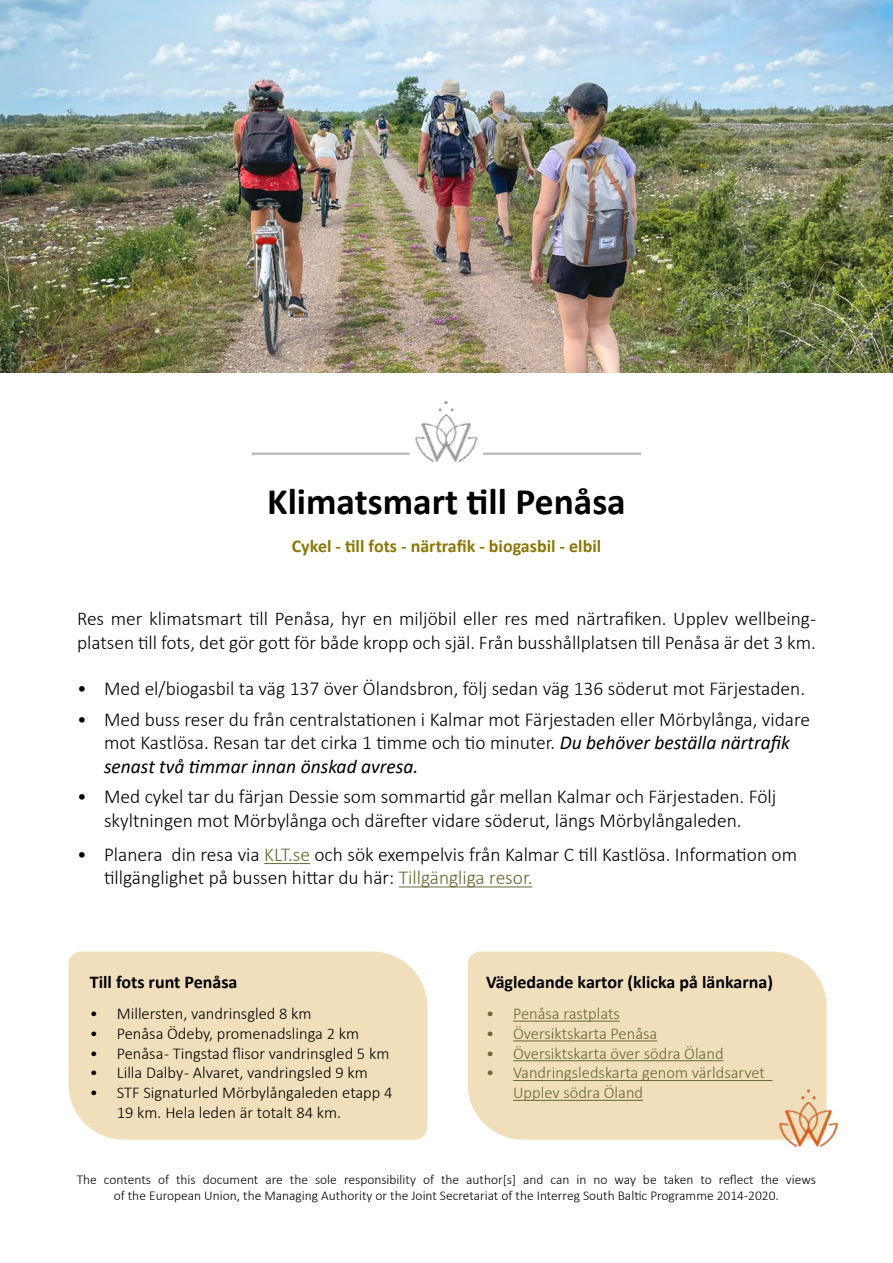
<style>
.page{position:relative;width:893px;height:1263px;background:#fff}
.page>*{position:absolute;margin:0;border:0;box-sizing:border-box;transform-origin:0 0}
.t1{font:700 37.5px "Calibri";color:#000}
.t2{font:300 19.65px/23.4px "Calibri";color:#000}
.t3{font:300 19.5px/23.4px "Calibri";color:#000}
.t4{font:700 18px "Calibri";color:#000}
.t5{font:700 18px "Calibri";color:#8c7704}
.t6{font:300 16.5px/19.8px "Calibri";color:#000}
.t7{font:300 16.5px/19.8px "Calibri";color:#666733}
.t8{font:300 13.5px/16.2px "Calibri";color:#000;text-align:center}
.s1{font-weight:400;font-style:italic}
.s2{color:#666733}
</style>
<div class="page">
<div style="left:69px;top:951px;width:358px;height:188px;background:#f1dfbb"></div>
<hr style="left:264px;top:863px;width:46px;height:1px;background:#666733">
<hr style="left:399px;top:886px;width:133px;height:1px;background:#666733">
<img style="left:252px;top:401px;width:389px;height:61px">
<div style="left:468px;top:951px;width:359px;height:188px;background:#f1dfbb"></div>
<hr style="left:513px;top:1021px;width:107px;height:1px;background:#666733">
<hr style="left:513px;top:1040px;width:144px;height:1px;background:#666733">
<hr style="left:513px;top:1060px;width:211px;height:1px;background:#666733">
<hr style="left:513px;top:1080px;width:259px;height:1px;background:#666733">
<hr style="left:513px;top:1100px;width:130px;height:1px;background:#666733">
<img style="left:0;top:0;width:893px;height:372px">
<img style="left:779px;top:1089px;width:59px;height:57px">
<h1 class="t1" style="left:267px;top:475px;width:360px">Klimatsmart till Penåsa</h1>
<p class="t5" style="left:292px;top:533px;width:311px">Cykel - till fots - närtrafik - biogasbil - elbil</p>
<p class="t3" style="left:77px;top:607px;width:740px">Res mer klimatsmart till Penåsa, hyr en miljöbil eller res med närtrafiken. Upplev wellbeing&shy;platsen till fots, det gör gott för både kropp och själ. Från busshållplatsen till Penåsa är det 3 km.</p>
<p class="t2" style="left:77px;top:677px;width:730px">• Med el/biogasbil ta väg 137 över Ölandsbron, följ sedan väg 136 söderut mot Färjestaden.</p>
<p class="t2" style="left:104px;top:708px;width:708px;text-indent:-27px">• Med buss reser du från centralstationen i Kalmar mot Färjestaden eller Mörbylånga, vidare mot Kastlösa. Resan tar det cirka 1 timme och tio minuter. <span class="s1">Du behöver beställa närtrafik senast två timmar innan önskad avresa.</span></p>
<p class="t2" style="left:77px;top:785px;width:701px;text-align:center">• Med cykel tar du färjan Dessie som sommartid går mellan Kalmar och Färjestaden. Följ skyltningen mot Mörbylånga och därefter vidare söderut, längs Mörbylångaleden.</p>
<p class="t2" style="left:104px;top:843px;width:695px;text-indent:-27px">• Planera din resa via <span class="s2">KLT.se</span> och sök exempelvis från Kalmar C till Kastlösa. Information om tillgänglighet på bussen hittar du här: <span class="s2">Tillgängliga resor.</span></p>
<p class="t4" style="left:90px;top:970px;width:149px">Till fots runt Penåsa</p>
<p class="t6" style="left:90px;top:1003px;width:223px">• Millersten, vandrinsgled 8 km</p>
<p class="t6" style="left:90px;top:1023px;width:271px">• Penåsa Ödeby, promenadslinga 2 km</p>
<p class="t6" style="left:90px;top:1043px;width:301px">• Penåsa - Tingstad flisor vandrinsgled 5 km</p>
<p class="t6" style="left:90px;top:1063px;width:280px">• Lilla Dalby - Alvaret, vandringsled 9 km</p>
<p class="t6" style="left:117px;top:1083px;width:277px;text-indent:-27px">• STF Signaturled Mörbylångaleden etapp 4<br>19 km. Hela leden är totalt 84 km.</p>
<p class="t4" style="left:486px;top:970px;width:288px">Vägledande kartor (klicka på länkarna)</p>
<p class="t7" style="left:486px;top:1003px;width:135px">• Penåsa rastplats</p>
<p class="t7" style="left:486px;top:1023px;width:173px">• Översiktskarta Penåsa</p>
<p class="t7" style="left:486px;top:1043px;width:239px">• Översiktskarta över södra Öland</p>
<p class="t7" style="left:513px;top:1063px;width:253px;text-indent:-27px">• Vandringsledskarta genom världsarvet<br>Upplev södra Öland</p>
<p class="t8" style="left:77px;top:1171px;width:741px">The contents of this document are the sole responsibility of the author[s] and can in no way be taken to reflect the views of the European Union, the Managing Authority or the Joint Secretariat of the Interreg South Baltic Programme 2014-2020.</p>
</div>
